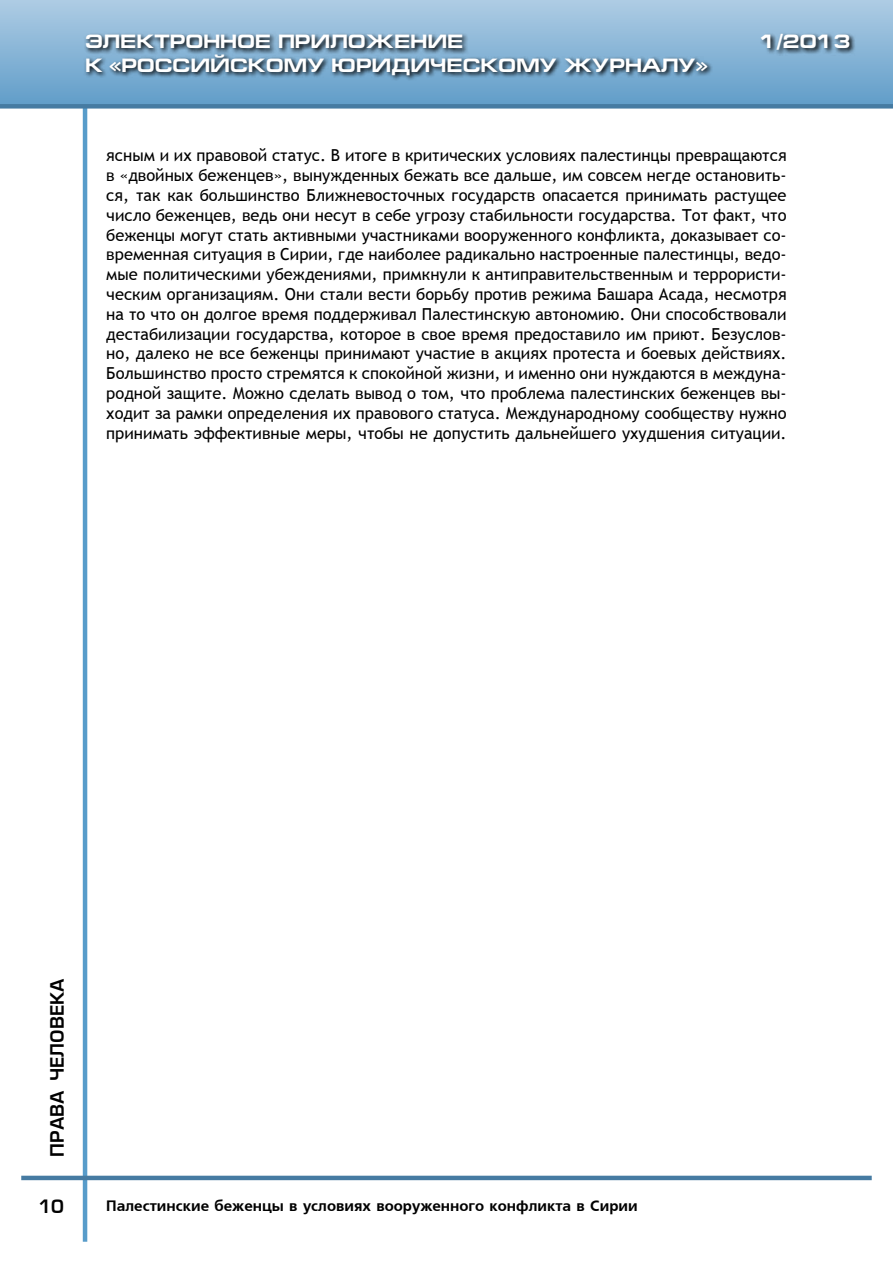
<style>
.page{position:relative;width:893px;height:1263px;background:#fff}
.page>*{position:absolute;margin:0;border:0;box-sizing:border-box;transform-origin:0 0}
.t1{font:700 19.5px "Europe Ext";color:#fff}
.t2{font:18px "Europe Demi Normal";color:#000}
.t3{font:16.5px/19.8px "Trebuchet MS";color:#000;text-align:justify}
.t4{font:15px "Free Set Bold Cyrillic";color:#000}
</style>
<div class="page">
<hr style="left:83px;top:89px;width:4px;height:1153px;background:#589cca">
<hr style="left:21px;top:1176px;width:851px;height:4px;background:#467ba2">
<div style="left:0;top:0;width:893px;height:106px;background:linear-gradient(to bottom,#aecce4,#619dc9)"></div>
<div style="left:0;top:104px;width:893px;height:5px;background:#467ba2"></div>
<svg style="left:84px;top:31px;width:772px;height:50px;background:#6c91ad"></svg>
<p class="t1" style="left:85px;top:31px;width:380px">ЭЛЕКТРОННОЕ ПРИЛОЖЕНИЕ</p>
<p class="t1" style="left:759px;top:31px;width:92px">1/2013</p>
<p class="t1" style="left:85px;top:54px;width:624px">К «РОССИЙСКОМУ ЮРИДИЧЕСКОМУ ЖУРНАЛУ»</p>
<p class="t3" style="left:106px;top:145px;width:682px">ясным и их правовой статус. В итоге в критических условиях палестинцы превращаются в «двойных беженцев», вынужденных бежать все дальше, им совсем негде остановить&shy;ся, так как большинство Ближневосточных государств опасается принимать растущее число беженцев, ведь они несут в себе угрозу стабильности государства. Тот факт, что беженцы могут стать активными участниками вооруженного конфликта, доказывает со&shy;временная ситуация в Сирии, где наиболее радикально настроенные палестинцы, ведо&shy;мые политическими убеждениями, примкнули к антиправительственным и террористи&shy;ческим организациям. Они стали вести борьбу против режима Башара Асада, несмотря на то что он долгое время поддерживал Палестинскую автономию. Они способствовали дестабилизации государства, которое в свое время предоставило им приют. Безуслов&shy;но, далеко не все беженцы принимают участие в акциях протеста и боевых действиях.<br>Большинство просто стремятся к спокойной жизни, и именно они нуждаются в междуна&shy;родной защите. Можно сделать вывод о том, что проблема палестинских беженцев вы&shy;ходит за рамки определения их правового статуса. Международному сообществу нужно принимать эффективные меры, чтобы не допустить дальнейшего ухудшения ситуации.</p>
<p class="t2" style="left:47px;top:1157px;width:180px;rotate:-90deg">права человека</p>
<p class="t2" style="left:38px;top:1196px;width:27px">10</p>
<p class="t4" style="left:106px;top:1197px;width:533px">Палестинские беженцы в условиях вооруженного конфликта в Сирии</p>
</div>
